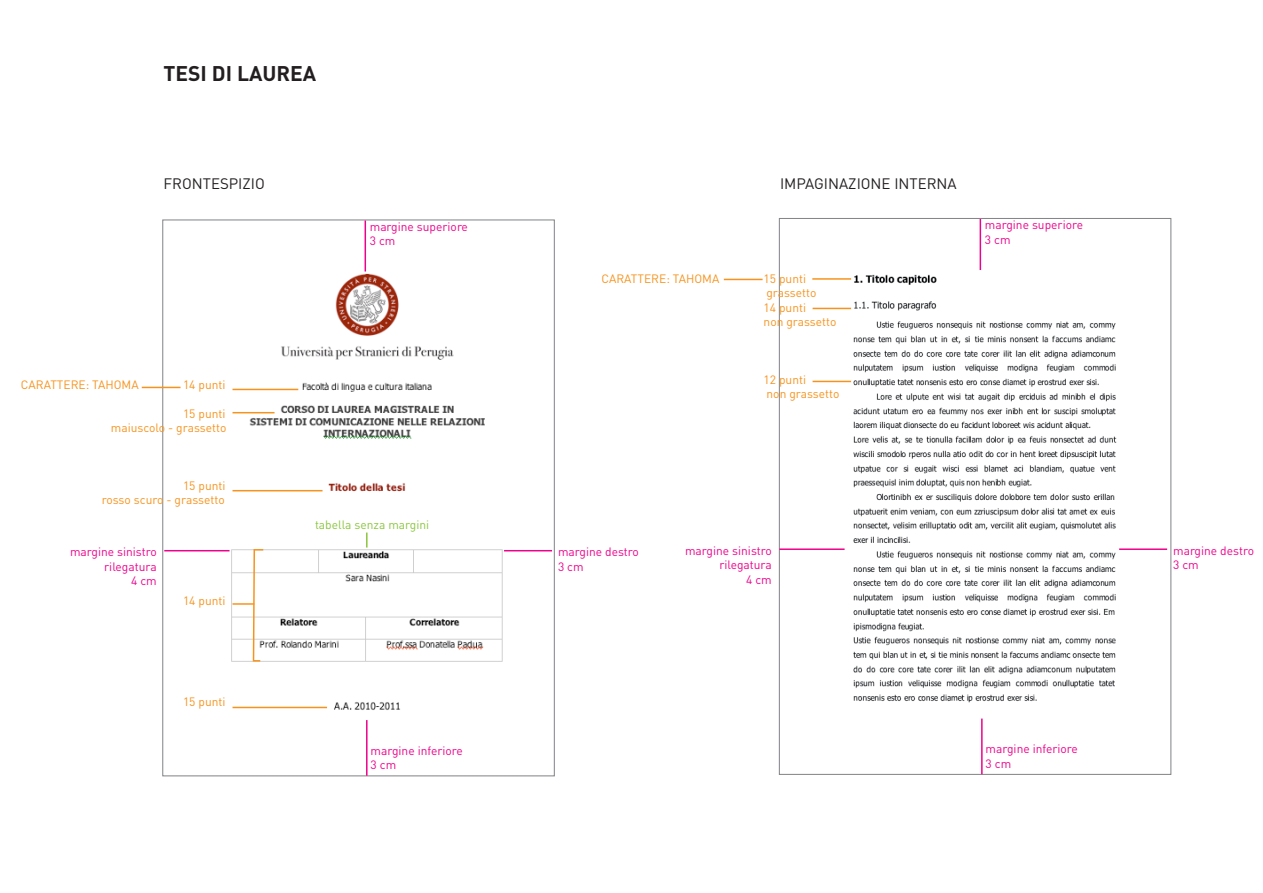
<style>
.page{position:relative;width:1263px;height:893px;background:#fff}
.page>*{position:absolute;margin:0;border:0;box-sizing:border-box;transform-origin:0 0}
.t1{font:700 21px "DIN";color:#231f20}
.t2{font:15px "DIN";color:#231f20}
.t3{font:12px/14.4px "DIN";color:#ed028c}
.t4{font:12px/14.4px "DIN";color:#f7931d;text-align:right}
.t5{font:12px "DIN";color:#8bc63e}
</style>
<div class="page">
<img style="left:812px;top:220px;width:356px;height:551px">
<img style="left:165px;top:222px;width:387px;height:488px">
<hr style="left:164px;top:550px;width:66px;height:1px;background:#ed028c">
<hr style="left:504px;top:550px;width:48px;height:1px;background:#ed028c">
<hr style="left:364px;top:220px;width:2px;height:52px;background:#ed028c">
<hr style="left:366px;top:720px;width:2px;height:56px;background:#ed028c">
<hr style="left:232px;top:389px;width:66px;height:1px;background:#f7931d">
<hr style="left:232px;top:412px;width:42px;height:1px;background:#f7931d">
<hr style="left:232px;top:490px;width:90px;height:1px;background:#f7931d">
<svg style="left:252px;top:548px;width:13px;height:114px"></svg>
<hr style="left:232px;top:603px;width:22px;height:2px;background:#f7931d">
<hr style="left:232px;top:707px;width:95px;height:1px;background:#f7931d">
<svg style="left:366px;top:533px;width:2px;height:15px"></svg>
<hr style="left:779px;top:548px;width:65px;height:2px;background:#ed028c">
<hr style="left:1119px;top:548px;width:48px;height:2px;background:#ed028c">
<hr style="left:980px;top:219px;width:1px;height:51px;background:#ed028c">
<hr style="left:981px;top:719px;width:1px;height:55px;background:#ed028c">
<hr style="left:812px;top:278px;width:39px;height:2px;background:#f7931d">
<hr style="left:813px;top:308px;width:38px;height:1px;background:#f7931d">
<hr style="left:812px;top:381px;width:39px;height:1px;background:#f7931d">
<hr style="left:724px;top:279px;width:38px;height:1px;background:#f7931d">
<hr style="left:142px;top:387px;width:38px;height:1px;background:#f7931d">
<h1 class="t1" style="left:164px;top:60px;width:154px">TESI DI LAUREA</h1>
<p class="t2" style="left:164px;top:174px;width:103px">FRONTESPIZIO</p>
<p class="t2" style="left:780px;top:174px;width:178px">IMPAGINAZIONE INTERNA</p>
<p class="t4" style="left:21px;top:377px;width:119px">CARATTERE: TAHOMA</p>
<p class="t4" style="left:183px;top:377px;width:44px">14 punti</p>
<p class="t4" style="left:111px;top:406px;width:117px">15 punti<br>maiuscolo - grassetto</p>
<p class="t4" style="left:102px;top:478px;width:125px">15 punti<br>rosso scuro - grassetto</p>
<p class="t3" style="left:370px;top:219px;width:100px">margine superiore<br>3 cm</p>
<p class="t5" style="left:315px;top:517px;width:116px">tabella senza margini</p>
<p class="t4" style="left:601px;top:271px;width:119px">CARATTERE: TAHOMA</p>
<p class="t4" style="left:763px;top:271px;width:74px;text-align:left">15 punti grassetto<br>14 punti<br>non grassetto</p>
<p class="t4" style="left:763px;top:372px;width:77px;text-align:left">12 punti<br>non grassetto</p>
<p class="t3" style="left:985px;top:218px;width:100px">margine superiore<br>3 cm</p>
<p class="t3" style="left:70px;top:545px;width:88px;text-align:right">margine sinistro rilegatura<br>4 cm</p>
<p class="t3" style="left:558px;top:545px;width:82px">margine destro<br>3 cm</p>
<p class="t4" style="left:183px;top:593px;width:44px">14 punti</p>
<p class="t4" style="left:183px;top:694px;width:44px">15 punti</p>
<p class="t3" style="left:370px;top:743px;width:94px">margine inferiore<br>3 cm</p>
<p class="t3" style="left:685px;top:543px;width:88px;text-align:right">margine sinistro rilegatura<br>4 cm</p>
<p class="t3" style="left:1173px;top:543px;width:82px">margine destro<br>3 cm</p>
<p class="t3" style="left:985px;top:741px;width:94px">margine inferiore<br>3 cm</p>
</div>
